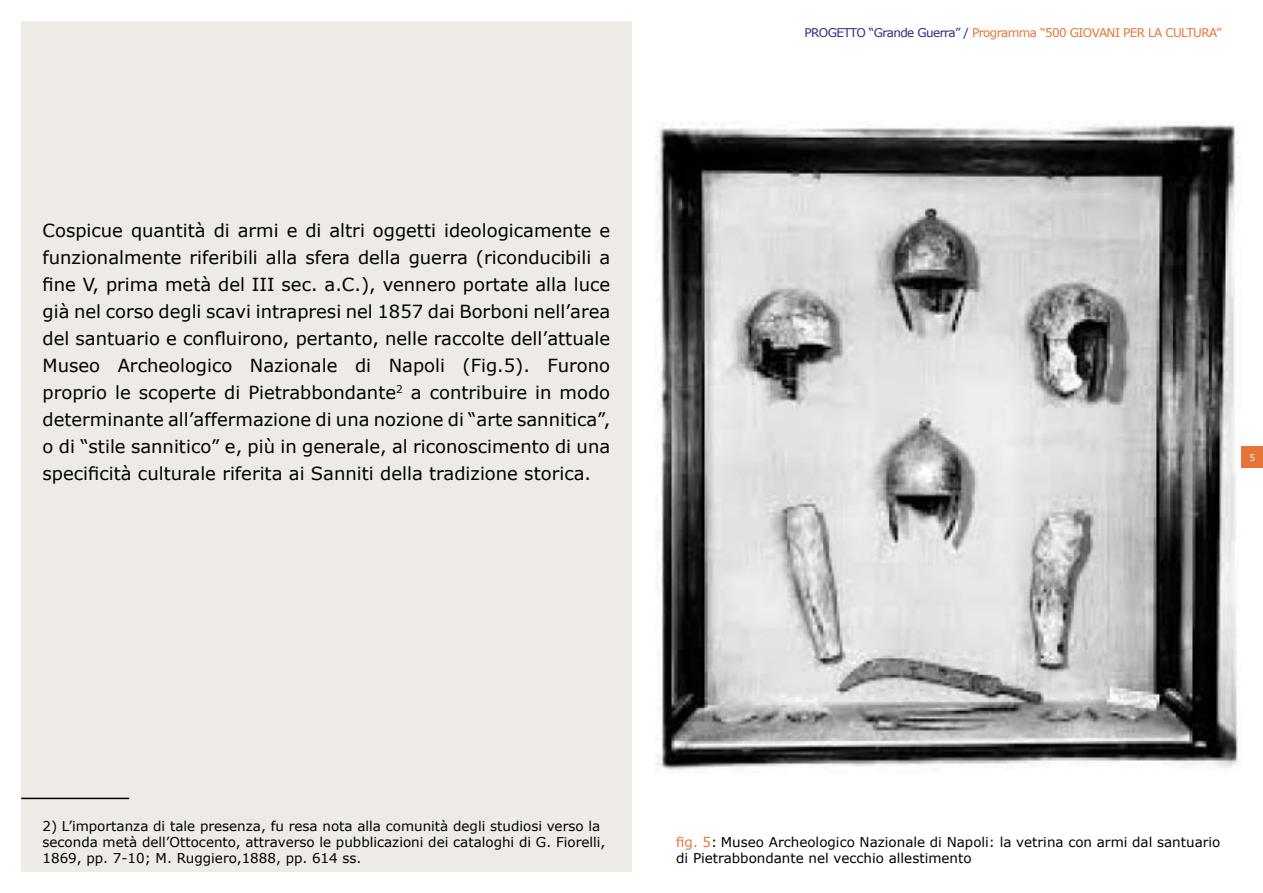
<style>
.page{position:relative;width:1263px;height:893px;background:#fff}
.page>*{position:absolute;margin:0;border:0;box-sizing:border-box;transform-origin:0 0}
.t1{font:18px/27px "Verdana";color:#000;text-align:justify}
.t2{font:13.5px/16.2px "Verdana";color:#000}
.t3{font:12px "Verdana";letter-spacing:-.05em;color:#e67436}
.t4{font:9px "Verdana";color:#fff}
.s1{color:#292983}
.s2{color:#e67436}
</style>
<div class="page">
<div style="left:21px;top:21px;width:610px;height:851px;background:#eeeae6"></div>
<hr style="left:21px;top:798px;width:108px;height:1px;background:#000">
<img style="left:655px;top:121px;width:587px;height:650px">
<div style="left:1242px;top:446px;width:21px;height:22px;background:#e67436"></div>
<p class="t1" style="left:43px;top:217px;width:569px">Cospicue quantità di armi e di altri oggetti ideologicamente e funzionalmente riferibili alla sfera della guerra (riconducibili a fine V, prima metà del III sec. a.C.), vennero portate alla luce già nel corso degli scavi intrapresi nel 1857 dai Borboni nell’area del santuario e confluirono, pertanto, nelle raccolte dell’attuale Museo Archeologico Nazionale di Napoli (Fig.5). Furono proprio le scoperte di Pietrabbondante a contribuire in modo determinante all’affermazione di una nozione di “arte sannitica”, o di “stile sannitico” e, più in generale, al riconoscimento di una specificità culturale riferita ai Sanniti della tradizione storica.</p>
<p class="t3" style="left:804px;top:25px;width:418px"><span class="s1">PROGETTO “Grande Guerra” /</span> Programma “500 GIOVANI PER LA CULTURA”</p>
<p class="t4" style="left:1249px;top:451px;width:7px">5</p>
<p class="t2" style="left:43px;top:818px;width:564px;text-indent:9px">) L’importanza di tale presenza, fu resa nota alla comunità degli studiosi verso la seconda metà dell’Ottocento, attraverso le pubblicazioni dei cataloghi di G. Fiorelli,<br>1869, pp. 7-10; M. Ruggiero,1888, pp. 614 ss.</p>
<p class="t2" style="left:676px;top:834px;width:546px"><span class="s2">fig. 5</span>: Museo Archeologico Nazionale di Napoli: la vetrina con armi dal santuario di Pietrabbondante nel vecchio allestimento</p>
</div>
